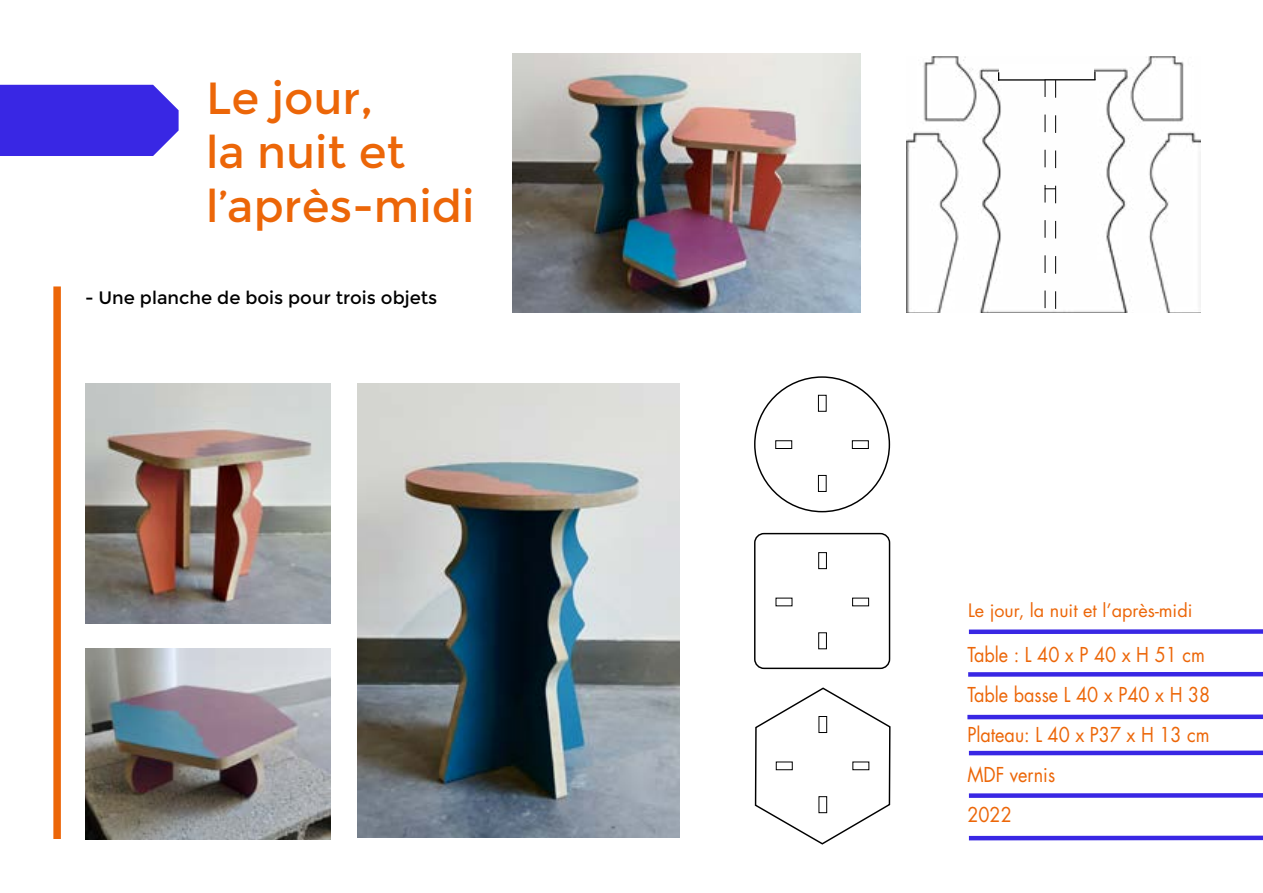
<style>
.page{position:relative;width:1263px;height:893px;background:#fff}
.page>*{position:absolute;margin:0;border:0;box-sizing:border-box;transform-origin:0 0}
.t1{font:45px/54px "Montserrat";color:#ec6608}
.t2{font:19.95px/39.9px "Futura Std";color:#ec6608;scale:.9 1}
.t3{font:18px "Montserrat";color:#000}
.t4{font:18px "Futura Std";color:#ec6608}
</style>
<div class="page">
<img style="left:357px;top:383px;width:322px;height:454px">
<img style="left:85px;top:383px;width:245px;height:240px">
<img style="left:85px;top:649px;width:245px;height:191px">
<div style="left:969px;top:629px;width:294px;height:5px;background:#3927e4"></div>
<div style="left:968px;top:672px;width:295px;height:5px;background:#3927e4"></div>
<div style="left:967px;top:714px;width:296px;height:5px;background:#3927e4"></div>
<div style="left:969px;top:750px;width:294px;height:5px;background:#3927e4"></div>
<div style="left:969px;top:793px;width:294px;height:5px;background:#3927e4"></div>
<hr style="left:969px;top:836px;width:294px;height:4px;background:#3927e4">
<div style="left:53px;top:286px;width:8px;height:553px;background:#ec6608"></div>
<img style="left:906px;top:56px;width:295px;height:257px">
<div style="left:999px;top:65px;width:95px;height:19px;background:#fff"></div>
<hr style="left:998px;top:79px;width:47px;height:2px;background:#000">
<hr style="left:1045px;top:79px;width:50px;height:1px;background:#000">
<svg style="left:1045px;top:79px;width:11px;height:230px"></svg>
<svg style="left:754px;top:376px;width:137px;height:294px"></svg>
<svg style="left:754px;top:687px;width:137px;height:158px"></svg>
<div style="left:818px;top:395px;width:8px;height:17px;border:1px solid #000"></div>
<div style="left:818px;top:475px;width:8px;height:17px;border:1px solid #000"></div>
<div style="left:775px;top:440px;width:17px;height:9px;border:1px solid #000"></div>
<div style="left:852px;top:440px;width:17px;height:9px;border:1px solid #000"></div>
<div style="left:818px;top:552px;width:9px;height:17px;border:1px solid #000"></div>
<div style="left:818px;top:632px;width:9px;height:17px;border:1px solid #000"></div>
<div style="left:852px;top:598px;width:17px;height:8px;border:1px solid #000"></div>
<div style="left:819px;top:716px;width:8px;height:17px;border:1px solid #000"></div>
<div style="left:819px;top:796px;width:8px;height:17px;border:1px solid #000"></div>
<div style="left:0;top:85px;width:179px;height:71px;background:#3927e4"></div>
<img style="left:512px;top:54px;width:348px;height:259px">
<h1 class="t1" style="left:206px;top:71px;width:270px">Le jour,<br>la nuit et l’après-midi</h1>
<p class="t3" style="left:85px;top:286px;width:354px">- Une planche de bois pour trois objets</p>
<p class="t4" style="left:968px;top:598px;width:226px">Le jour, la nuit et l’après-midi</p>
<p class="t2" style="left:967px;top:635px;width:271px">Table : L 40 x P 40 x H 51 cm<br>Table basse L 40 x P40 x H 38<br>Plateau: L 40 x P37 x H 13 cm<br>MDF vernis<br>2022</p>
</div>
